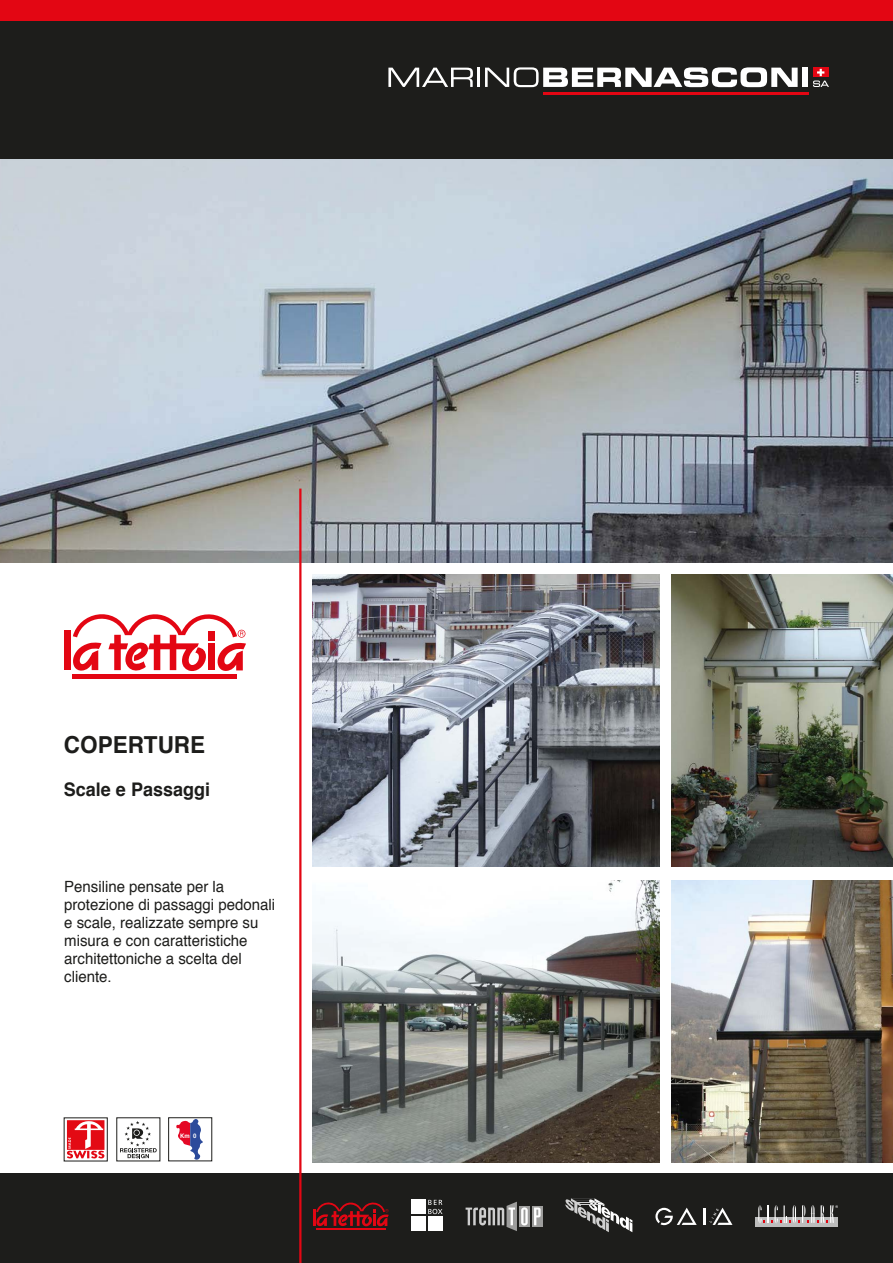
<style>
.page{position:relative;width:893px;height:1263px;background:#fff}
.page>*{position:absolute;margin:0;border:0;box-sizing:border-box;transform-origin:0 0}
.t1{font:700 23.4px "Helvetica";color:#1d1d1b;scale:.96 1}
.t2{font:700 18.75px "Helvetica";color:#1d1d1b;scale:.96 1}
.t3{font:15.45px/18px "Helvetica";color:#1d1d1b}
.t4{font:700 6.15px "Helvetica";color:#fff}
</style>
<div class="page">
<img style="left:0;top:158px;width:893px;height:404px">
<svg style="left:66px;top:1120px;width:1px;height:30px"></svg>
<div style="left:0;top:1174px;width:893px;height:89px;background:#1d1d1b"></div>
<div style="left:0;top:0;width:893px;height:21px;background:#e30613"></div>
<div style="left:0;top:21px;width:893px;height:137px;background:#1d1d1b"></div>
<hr style="left:299px;top:489px;width:2px;height:774px;background:#e30613">
<svg style="left:120px;top:1121px;width:37px;height:37px"></svg>
<div style="left:64px;top:631px;width:7px;height:39px;background:#e30613"></div>
<div style="left:72px;top:674px;width:165px;height:5px;background:#e30613"></div>
<svg style="left:69px;top:614px;width:177px;height:57px"></svg>
<svg style="left:176px;top:1119px;width:27px;height:40px"></svg>
<div style="left:168px;top:1117px;width:44px;height:44px;border:1px solid #1d1d1b"></div>
<svg style="left:388px;top:68px;width:85px;height:19px"></svg>
<hr style="left:477px;top:68px;width:3px;height:19px;background:#fff">
<svg style="left:485px;top:67px;width:313px;height:20px"></svg>
<div style="left:802px;top:68px;width:6px;height:19px;background:#fff"></div>
<hr style="left:543px;top:92px;width:265px;height:2px;background:#e30613">
<svg style="left:813px;top:68px;width:15px;height:1px"></svg>
<svg style="left:813px;top:69px;width:16px;height:18px"></svg>
<svg style="left:67px;top:1120px;width:38px;height:39px"></svg>
<img style="left:313px;top:575px;width:346px;height:292px">
<img style="left:671px;top:881px;width:222px;height:281px">
<img style="left:313px;top:881px;width:346px;height:281px">
<img style="left:672px;top:575px;width:221px;height:292px">
<div style="left:756px;top:1217px;width:82px;height:10px;background:#bcbcbc"></div>
<svg style="left:758px;top:1205px;width:80px;height:18px"></svg>
<svg style="left:428px;top:1200px;width:15px;height:14px"></svg>
<div style="left:412px;top:1200px;width:14px;height:14px;background:#fff"></div>
<div style="left:412px;top:1216px;width:14px;height:15px;background:#fff"></div>
<div style="left:428px;top:1216px;width:14px;height:15px;background:#fff"></div>
<svg style="left:313px;top:1202px;width:76px;height:27px"></svg>
<div style="left:519px;top:1206px;width:11px;height:21px;background:#9d9d9c"></div>
<div style="left:532px;top:1206px;width:10px;height:21px;background:#9d9d9c"></div>
<svg style="left:534px;top:1207px;width:7px;height:18px"></svg>
<svg style="left:466px;top:1202px;width:62px;height:29px"></svg>
<svg style="left:565px;top:1198px;width:67px;height:34px"></svg>
<hr style="left:703px;top:1208px;width:3px;height:17px;background:#fff">
<svg style="left:655px;top:1207px;width:42px;height:18px"></svg>
<svg style="left:709px;top:1207px;width:23px;height:18px"></svg>
<h1 class="t1" style="left:64px;top:726px;width:149px">COPERTURE</h1>
<p class="t2" style="left:64px;top:775px;width:154px">Scale e Passaggi</p>
<p class="t3" style="left:64px;top:878px;width:212px">Pensiline pensate per la protezione di passaggi pedonali e scale, realizzate sempre su misura e con caratteristiche architettoniche a scelta del cliente.</p>
<p class="t4" style="left:180px;top:1130px;width:18px">Km 0</p>
</div>
